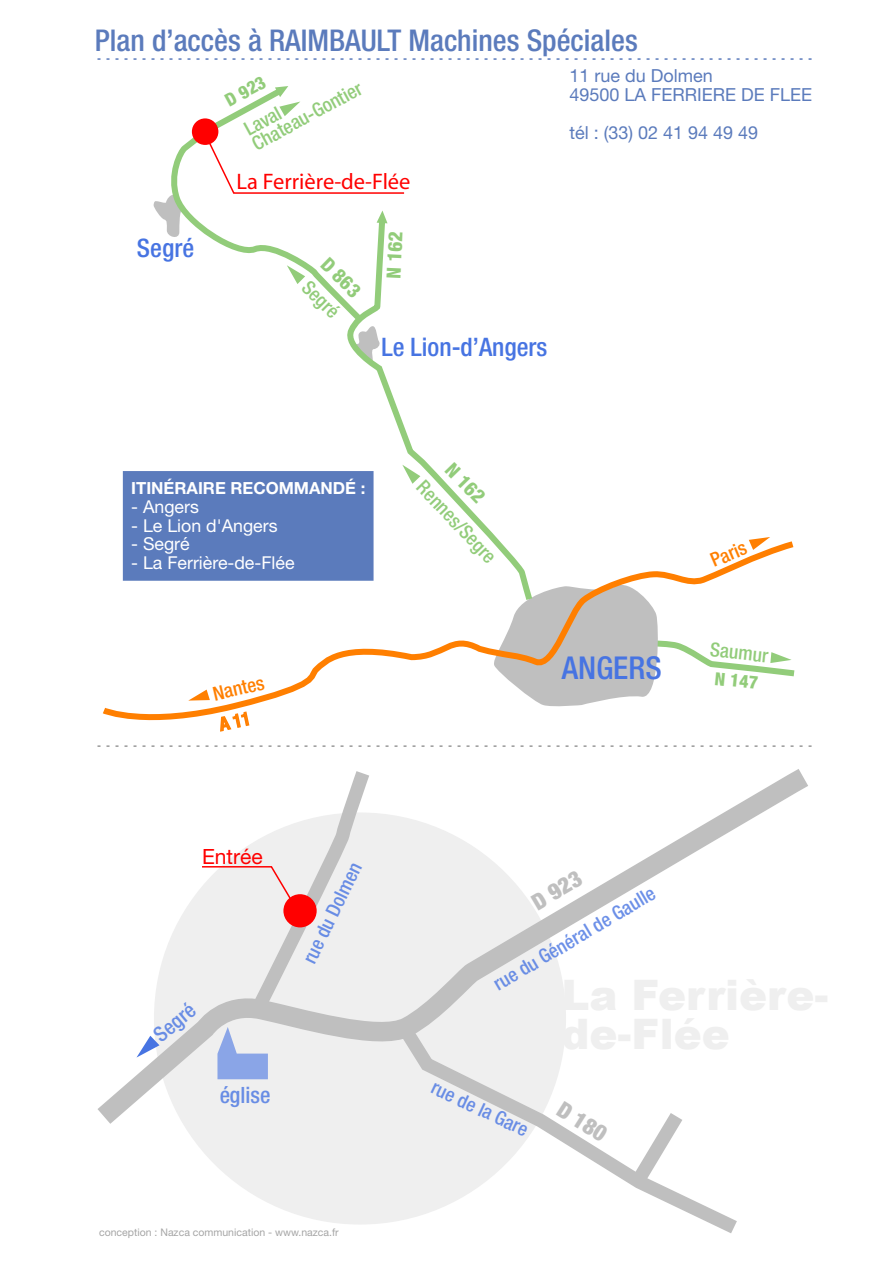
<style>
.page{position:relative;width:893px;height:1263px;background:#fff}
.page>*{position:absolute;margin:0;border:0;box-sizing:border-box;transform-origin:0 0}
.t1{font:500 condensed 31.5px "Helvetica Neue";color:#4774e2}
.t2{font:500 condensed 30px "Helvetica Neue";color:#5b7bbc}
.t3{font:500 condensed 25.5px "Helvetica Neue";color:#4774e2}
.t4{font:22.5px "Myriad";color:#f00}
.t5{font:900 condensed 22.5px "Helvetica Neue";color:#bfbfbf}
.t6{font:500 condensed 22.5px "Helvetica Neue";color:#4774e2}
.t7{font:21px "Helvetica Neue";color:#f00}
.t8{font:500 condensed 21px "Helvetica Neue";color:#4774e2}
.t9{font:500 condensed 19.5px/16.8px "Helvetica Neue";color:#92cc7a}
.t10{font:500 condensed 19.5px "Helvetica Neue";color:#4774e2}
.t11{font:800 condensed 19.5px "Helvetica Neue";color:#92cc7a}
.t12{font:500 condensed 19.5px "Helvetica Neue";color:#ff7f00}
.t13{font:18px/18.8px "Helvetica Neue";color:#5b7bbc}
.t14{font:800 condensed 18px "Helvetica Neue";color:#92cc7a}
.t15{font:17.7px "Helvetica Neue";color:#fff}
.t16{font:700 16.65px "Helvetica Neue";color:#fff}
.t17{font:10.5px "Helvetica Neue";color:#a5a5a5}
</style>
<div class="page">
<svg style="left:154px;top:201px;width:7px;height:16px"></svg>
<svg style="left:347px;top:222px;width:149px;height:315px"></svg>
<svg style="left:402px;top:465px;width:18px;height:19px"></svg>
<svg style="left:102px;top:537px;width:693px;height:184px"></svg>
<svg style="left:161px;top:90px;width:204px;height:234px"></svg>
<svg style="left:287px;top:265px;width:18px;height:19px"></svg>
<svg style="left:377px;top:211px;width:10px;height:12px"></svg>
<div style="left:192px;top:118px;width:26px;height:27px;background:#f00;border-radius:50%"></div>
<svg style="left:207px;top:139px;width:198px;height:56px"></svg>
<svg style="left:275px;top:86px;width:25px;height:30px"></svg>
<div style="left:123px;top:471px;width:251px;height:110px;background:#5b7bbc"></div>
<div style="left:154px;top:812px;width:412px;height:412px;background:#efefef;border-radius:50%"></div>
<svg style="left:97px;top:769px;width:711px;height:364px"></svg>
<svg style="left:201px;top:769px;width:175px;height:310px"></svg>
<svg style="left:393px;top:1019px;width:354px;height:214px"></svg>
<svg style="left:627px;top:1103px;width:63px;height:87px"></svg>
<div style="left:283px;top:894px;width:34px;height:33px;background:#f00;border-radius:50%"></div>
<svg style="left:97px;top:745px;width:715px;height:2px"></svg>
<svg style="left:97px;top:58px;width:715px;height:2px"></svg>
<svg style="left:218px;top:712px;width:30px;height:9px"></svg>
<h2 class="t2" style="left:95px;top:22px;width:544px">Plan d’accès à RAIMBAULT Machines Spéciales</h2>
<p class="t13" style="left:569px;top:66px;width:244px">11 rue du Dolmen<br>49500 LA FERRIERE DE FLEE</p>
<p class="t13" style="left:569px;top:123px;width:190px">tél : (33) 02 41 94 49 49</p>
<p class="t14" style="left:221px;top:92px;width:45px;rotate:-29deg">D 923</p>
<p class="t9" style="left:241px;top:123px;width:124px;rotate:-29deg">Laval<br>Chateau-Gontier</p>
<h3 class="t3" style="left:137px;top:233px;width:59px">Segré</h3>
<p class="t4" style="left:237px;top:171px;width:175px">La Ferrière-de-Flée</p>
<p class="t11" style="left:332px;top:252px;width:48px;rotate:44deg">D 863</p>
<p class="t9" style="left:311px;top:278px;width:45px;rotate:45deg">Segré</p>
<p class="t11" style="left:381px;top:278px;width:49px;rotate:-87deg">N 162</p>
<h3 class="t3" style="left:381px;top:331px;width:168px">Le Lion-d’Angers</h3>
<p class="t16" style="left:131px;top:478px;width:236px">ITINÉRAIRE RECOMMANDÉ :</p>
<p class="t15" style="left:131px;top:496px;width:69px">- Angers</p>
<p class="t15" style="left:131px;top:515px;width:148px">- Le Lion d'Angers</p>
<p class="t15" style="left:131px;top:534px;width:60px">- Segré</p>
<p class="t15" style="left:131px;top:552px;width:165px">- La Ferrière-de-Flée</p>
<p class="t12" style="left:211px;top:683px;width:54px;rotate:-13deg">Nantes</p>
<p class="t11" style="left:458px;top:457px;width:49px;rotate:46deg">N 162</p>
<p class="t9" style="left:426px;top:478px;width:107px;rotate:46deg">Rennes/Segre</p>
<h1 class="t1" style="left:562px;top:649px;width:101px">ANGERS</h1>
<p class="t12" style="left:707px;top:550px;width:39px;rotate:-23deg">Paris</p>
<p class="t9" style="left:711px;top:641px;width:60px;rotate:6deg">Saumur</p>
<p class="t14" style="left:716px;top:667px;width:45px;rotate:6deg">N 147</p>
<p class="t7" style="left:202px;top:844px;width:62px">Entrée</p>
<p class="t8" style="left:149px;top:1027px;width:49px;rotate:-40deg">Segré</p>
<p class="t6" style="left:219px;top:1082px;width:53px">église</p>
<p class="t10" style="left:298px;top:957px;width:111px;rotate:-64deg">rue du Dolmen</p>
<p class="t17" style="left:99px;top:1226px;width:241px">conception : Nazca communication - www.nazca.fr</p>
<p class="t5" style="left:527px;top:891px;width:55px;rotate:-30deg">D 923</p>
<p class="t10" style="left:489px;top:976px;width:186px;rotate:-31deg">rue du Général de Gaulle</p>
<p class="t10" style="left:437px;top:1075px;width:106px;rotate:25deg">rue de la Gare</p>
<p class="t5" style="left:567px;top:1095px;width:55px;rotate:32deg">D 180</p>
</div>
